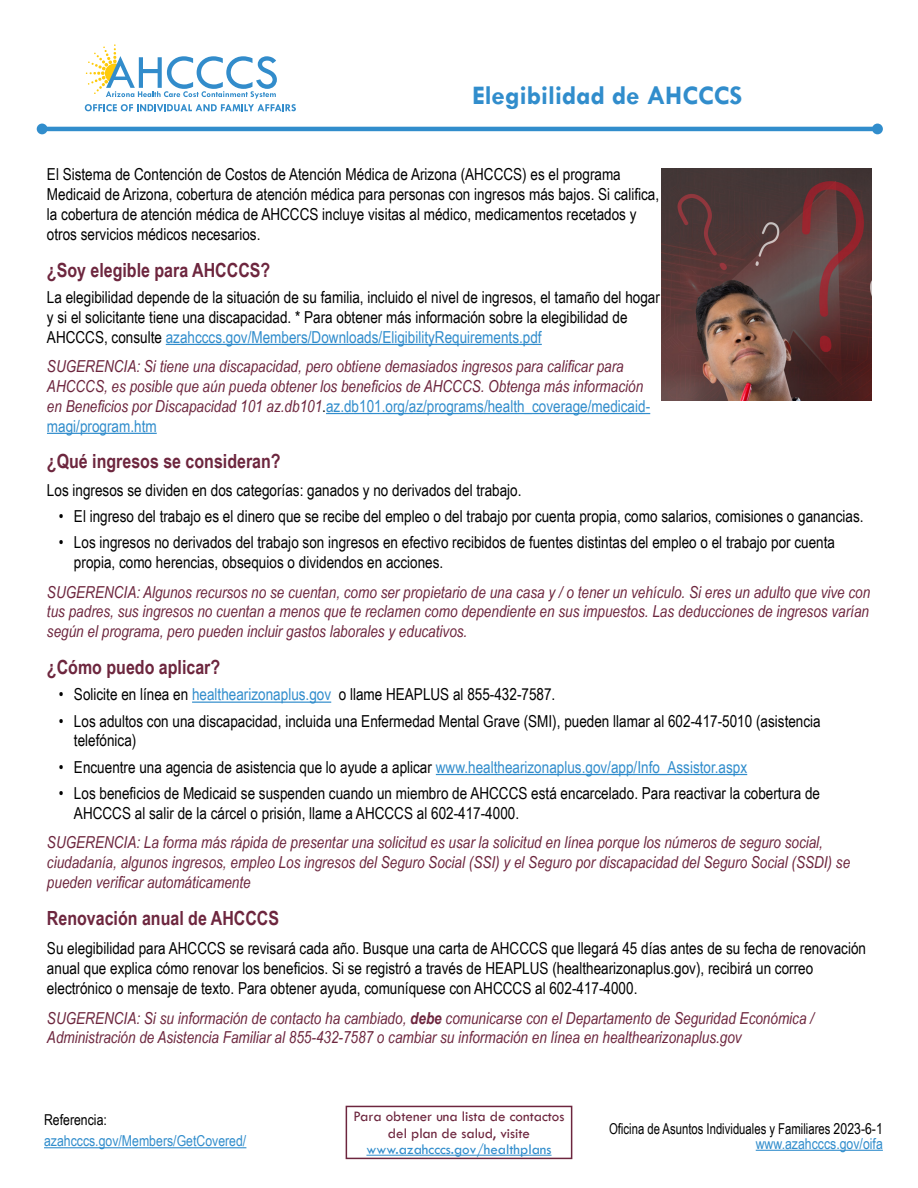
<style>
.page{position:relative;width:918px;height:1188px;background:#fff}
.page>*{position:absolute;margin:0;border:0;box-sizing:border-box;transform-origin:0 0}
.t1{font:700 27px "Tw Cen";color:#318dcc}
.t2{font:700 19.5px "Arial Narrow";color:#6d263e}
.t3{font:16.5px/19.8px "Arial Narrow";color:#000}
.t4{font:italic 16.5px/19.8px "Arial Narrow";color:#6d263e}
.t5{font:15px/15px "Arial Narrow";color:#000;text-align:right;scale:.92 1}
.t6{font:15px/16.5px "Tw Cen";color:#6d263e;text-align:center}
.t7{font:15px/20.7px "Arial Narrow";color:#318dcc}
.t8{font:15px "Tw Cen";color:#318dcc}
.s1{color:#318dcc}
.s2{font-style:normal;color:#000}
.s3{font-style:normal;color:#318dcc}
.s4{font-weight:700}
.s5{color:#000}
</style>
<div class="page">
<svg style="left:85px;top:44px;width:211px;height:67px"></svg>
<hr style="left:42px;top:127px;width:835px;height:4px;background:#318dcc">
<div style="left:37px;top:124px;width:11px;height:10px;background:#318dcc;border-radius:50%"></div>
<div style="left:872px;top:124px;width:11px;height:10px;background:#318dcc;border-radius:50%"></div>
<hr style="left:756px;top:1150px;width:127px;height:1px;background:#318dcc">
<hr style="left:44px;top:1147px;width:202px;height:1px;background:#318dcc">
<hr style="left:166px;top:344px;width:376px;height:1px;background:#318dcc">
<hr style="left:326px;top:413px;width:324px;height:1px;background:#318dcc">
<hr style="left:47px;top:433px;width:110px;height:1px;background:#318dcc">
<hr style="left:192px;top:702px;width:139px;height:1px;background:#318dcc">
<hr style="left:436px;top:774px;width:311px;height:1px;background:#318dcc">
<img style="left:661px;top:168px;width:210px;height:232px">
<hr style="left:366px;top:1155px;width:186px;height:1px;background:#318dcc">
<div style="left:346px;top:1106px;width:226px;height:53px;border:2px solid #6d263e"></div>
<p class="t1" style="left:472px;top:79px;width:272px">Elegibilidad de AHCCCS</p>
<p class="t3" style="left:47px;top:164px;width:614px">El Sistema de Contención de Costos de Atención Médica de Arizona (AHCCCS) es el programa Medicaid de Arizona, cobertura de atención médica para personas con ingresos más bajos. Si califica, la cobertura de atención médica de AHCCCS incluye visitas al médico, medicamentos recetados y otros servicios médicos necesarios.</p>
<p class="t2" style="left:47px;top:255px;width:225px">¿Soy elegible para AHCCCS?</p>
<p class="t3" style="left:47px;top:287px;width:614px">La elegibilidad depende de la situación de su familia, incluido el nivel de ingresos, el tamaño del hogar y si el solicitante tiene una discapacidad. * Para obtener más información sobre la elegibilidad de<br>AHCCCS, consulte <span class="s1">azahcccs.gov/Members/Downloads/EligibilityRequirements.pdf</span></p>
<p class="t4" style="left:47px;top:356px;width:605px">SUGERENCIA: Si tiene una discapacidad, pero obtiene demasiados ingresos para calificar para AHCCCS, es posible que aún pueda obtener los beneficios de AHCCCS. Obtenga más información en Beneficios por Discapacidad 101 az.db101<span class="s2">.</span><span class="s3">az.db101.org/az/programs/health_coverage/medicaid&shy;magi/program.htm</span></p>
<p class="t2" style="left:47px;top:447px;width:235px">¿Qué ingresos se consideran?</p>
<p class="t3" style="left:47px;top:479px;width:476px">Los ingresos se dividen en dos categorías: ganados y no derivados del trabajo.</p>
<p class="t3" style="left:59px;top:506px;width:806px">• El ingreso del trabajo es el dinero que se recibe del empleo o del trabajo por cuenta propia, como salarios, comisiones o ganancias.</p>
<p class="t3" style="left:74px;top:532px;width:763px;text-indent:-15px">• Los ingresos no derivados del trabajo son ingresos en efectivo recibidos de fuentes distintas del empleo o el trabajo por cuenta propia, como herencias, obsequios o dividendos en acciones.</p>
<p class="t4" style="left:47px;top:582px;width:825px;text-align:justify">SUGERENCIA: Algunos recursos no se cuentan, como ser propietario de una casa y / o tener un vehículo. Si eres un adulto que vive con tus padres, sus ingresos no cuentan a menos que te reclamen como dependiente en sus impuestos. Las deducciones de ingresos varían según el programa, pero pueden incluir gastos laborales y educativos.</p>
<p class="t2" style="left:47px;top:652px;width:175px">¿Cómo puedo aplicar?</p>
<p class="t3" style="left:59px;top:684px;width:498px">• Solicite en línea en <span class="s1">healthearizonaplus.gov</span> o llame HEAPLUS al 855-432-7587.</p>
<p class="t3" style="left:74px;top:710px;width:748px;text-indent:-15px">• Los adultos con una discapacidad, incluida una Enfermedad Mental Grave (SMI), pueden llamar al 602-417-5010 (asistencia telefónica)</p>
<p class="t3" style="left:59px;top:756px;width:690px">• Encuentre una agencia de asistencia que lo ayude a aplicar <span class="s1">www.healthearizonaplus.gov/app/Info_Assistor.aspx</span></p>
<p class="t3" style="left:74px;top:783px;width:748px;text-indent:-15px">• Los beneficios de Medicaid se suspenden cuando un miembro de AHCCCS está encarcelado. Para reactivar la cobertura de<br>AHCCCS al salir de la cárcel o prisión, llame a AHCCCS al 602-417-4000.</p>
<p class="t4" style="left:47px;top:832px;width:805px">SUGERENCIA: La forma más rápida de presentar una solicitud es usar la solicitud en línea porque los números de seguro social, ciudadanía, algunos ingresos, empleo Los ingresos del Seguro Social (SSI) y el Seguro por discapacidad del Seguro Social (SSDI) se pueden verificar automáticamente</p>
<p class="t2" style="left:47px;top:903px;width:234px">Renovación anual de AHCCCS</p>
<p class="t3" style="left:47px;top:938px;width:821px">Su elegibilidad para AHCCCS se revisará cada año. Busque una carta de AHCCCS que llegará 45 días antes de su fecha de renovación anual que explica cómo renovar los beneficios. Si se registró a través de HEAPLUS (healthearizonaplus.gov), recibirá un correo electrónico o mensaje de texto. Para obtener ayuda, comuníquese con AHCCCS al 602-417-4000.</p>
<p class="t4" style="left:47px;top:1007px;width:769px">SUGERENCIA: Si su información de contacto ha cambiado, <span class="s4">debe</span> comunicarse con el Departamento de Seguridad Económica /<br>Administración de Asistencia Familiar al 855-432-7587 o cambiar su información en línea en healthearizonaplus.gov</p>
<p class="t7" style="left:44px;top:1109px;width:204px"><span class="s5">Referencia: </span>azahcccs.gov/Members/GetCovered/</p>
<p class="t6" style="left:354px;top:1108px;width:212px">Para obtener una lista de contactos del plan de salud, visite</p>
<p class="t8" style="left:366px;top:1140px;width:187px">www.azahcccs.gov/healthplans</p>
<p class="t5" style="left:609px;top:1120px;width:299px">Oficina de Asuntos Individuales y Familiares 2023-6-1 <span class="s1">www.azahcccs.gov/oifa</span></p>
</div>
